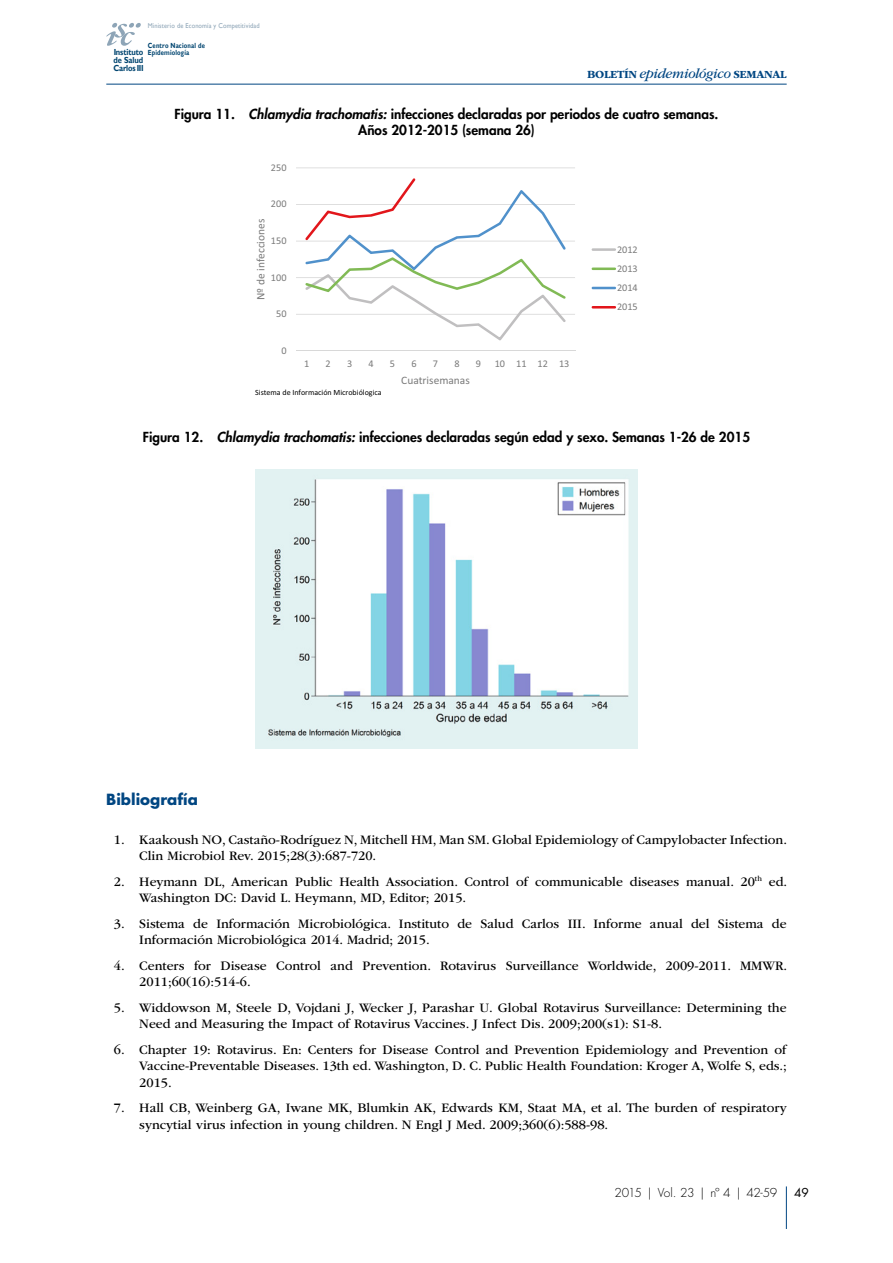
<style>
.page{position:relative;width:893px;height:1263px;background:#fff}
.page>*{position:absolute;margin:0;border:0;box-sizing:border-box;transform-origin:0 0}
.GENERAL-NIVEL-2{font:700 15px "Futura Std";color:#004682}
.BIBLIOGRAFIA-VINETA{font:13.5px/16.5px "ITC Garamond Std";color:#000}
.IMAGEN-TITULO{font:800 13.5px/16.5px "Futura Std";color:#000;text-align:center}
.t1{font:300 12px "Futura Std";letter-spacing:-.045em;color:#000}
.t2{font:12px "Futura Std";color:#000}
.t3{font:700 11.4px "ITC Garamond Std";letter-spacing:-.025em;color:#004682}
.t4{font:11.4px "Calibri";color:#7a7a7a}
.t5{font:10.2px/19.2px "Calibri";color:#7a7a7a;text-align:justify}
.t6{font:700 8.85px/16px "Gill Sans";letter-spacing:-.01em;color:#004570;scale:.86 1}
.t7{font:7.95px "Calibri";color:#000}
.t8{font:700 7.35px/6.9px "Gill Sans";letter-spacing:.025em;color:#004570;scale:.8 1}
.t9{font:7.05px "Gill Sans";letter-spacing:.025em;color:#8ea5b7;scale:.9 1}
.s1{font-weight:400;font-style:italic;font-size:14.4px}
.s2{font-style:italic}
</style>
<div class="page">
<hr style="left:786px;top:1186px;width:1px;height:43px;background:#004682">
<hr style="left:106px;top:84px;width:681px;height:1px;background:#004682">
<svg style="left:106px;top:23px;width:35px;height:23px"></svg>
<hr style="left:296px;top:314px;width:279px;height:1px;background:#d8d8d8">
<hr style="left:296px;top:277px;width:279px;height:1px;background:#d8d8d8">
<hr style="left:296px;top:241px;width:279px;height:1px;background:#d8d8d8">
<hr style="left:296px;top:204px;width:279px;height:1px;background:#d8d8d8">
<hr style="left:296px;top:167px;width:279px;height:1px;background:#d8d8d8">
<hr style="left:296px;top:350px;width:279px;height:1px;background:#d8d8d8">
<svg style="left:305px;top:178px;width:261px;height:163px"></svg>
<hr style="left:592px;top:248px;width:24px;height:3px;background:#c0bfc0">
<hr style="left:592px;top:267px;width:24px;height:3px;background:#81ba55">
<hr style="left:592px;top:287px;width:24px;height:2px;background:#5091cb">
<hr style="left:592px;top:306px;width:24px;height:2px;background:#e2161b">
<img style="left:255px;top:469px;width:383px;height:279px">
<p class="t9" style="left:148px;top:21px;width:126px">Ministerio de Economía y Competitividad</p>
<p class="t8" style="left:148px;top:42px;width:73px">Centro Nacional de<br>Epidemiología</p>
<p class="t6" style="left:114px;top:44px;width:37px">Instituto<br>Carlos III</p>
<p class="t6" style="left:114px;top:52px;width:36px">de Salud</p>
<p class="t3" style="left:587px;top:68px;width:201px">BOLETÍN <span class="s1">epidemiológico</span> SEMANAL</p>
<p class="IMAGEN-TITULO" style="left:174px;top:105px;width:546px">Figura 11. <span class="s2">Chlamydia trachomatis:</span> infecciones declaradas por periodos de cuatro semanas.<br>Años 2012-2015 (semana 26)</p>
<p class="t5" style="left:271px;top:157px;width:17px">250</p>
<p class="t5" style="left:271px;top:194px;width:17px">200</p>
<p class="t4" style="left:254px;top:300px;width:83px;rotate:-90deg">Nº de infecciones</p>
<p class="t5" style="left:271px;top:231px;width:17px">150</p>
<p class="t5" style="left:271px;top:267px;width:17px">100</p>
<p class="t5" style="left:276px;top:304px;width:12px">50</p>
<p class="t5" style="left:281px;top:340px;width:7px">0</p>
<p class="t5" style="left:304px;top:354px;width:7px">1</p>
<p class="t5" style="left:326px;top:354px;width:7px">2</p>
<p class="t5" style="left:347px;top:354px;width:7px">3</p>
<p class="t5" style="left:368px;top:354px;width:7px">4</p>
<p class="t5" style="left:390px;top:354px;width:7px">5</p>
<p class="t5" style="left:411px;top:354px;width:7px">6</p>
<p class="t5" style="left:433px;top:354px;width:7px">7</p>
<p class="t5" style="left:454px;top:354px;width:7px">8</p>
<p class="t5" style="left:476px;top:354px;width:7px">9</p>
<p class="t5" style="left:495px;top:354px;width:76px">10 11 12 13</p>
<p class="t4" style="left:401px;top:373px;width:70px">Cuatrisemanas</p>
<p class="t5" style="left:617px;top:239px;width:22px">2012<br>2013<br>2014<br>2015</p>
<p class="t7" style="left:255px;top:388px;width:128px">Sistema de Información Microbiólogica</p>
<p class="IMAGEN-TITULO" style="left:143px;top:429px;width:609px">Figura 12. <span class="s2">Chlamydia trachomatis:</span> infecciones declaradas según edad y sexo. Semanas 1-26 de 2015</p>
<p class="GENERAL-NIVEL-2" style="left:106px;top:789px;width:93px">Bibliografía</p>
<p class="BIBLIOGRAFIA-VINETA" style="left:139px;top:831px;width:649px;text-indent:-26px">1. Kaakoush NO, Castaño-Rodríguez N, Mitchell HM, Man SM. Global Epidemiology of Campylobacter Infection.<br>Clin Microbiol Rev. 2015;28(3):687-720.</p>
<p class="BIBLIOGRAFIA-VINETA" style="left:139px;top:873px;width:649px;text-indent:-26px">2. Heymann DL, American Public Health Association. Control of communicable diseases manual. 20<sup>th</sup> ed.<br>Washington DC: David L. Heymann, MD, Editor; 2015.</p>
<p class="BIBLIOGRAFIA-VINETA" style="left:139px;top:915px;width:649px;text-indent:-26px">3. Sistema de Información Microbiológica. Instituto de Salud Carlos III. Informe anual del Sistema de<br>Información Microbiológica 2014. Madrid; 2015.</p>
<p class="BIBLIOGRAFIA-VINETA" style="left:139px;top:957px;width:649px;text-indent:-26px">4. Centers for Disease Control and Prevention. Rotavirus Surveillance Worldwide, 2009-2011. MMWR.<br>2011;60(16):514-6.</p>
<p class="BIBLIOGRAFIA-VINETA" style="left:139px;top:999px;width:649px;text-indent:-26px">5. Widdowson M, Steele D, Vojdani J, Wecker J, Parashar U. Global Rotavirus Surveillance: Determining the<br>Need and Measuring the Impact of Rotavirus Vaccines. J Infect Dis. 2009;200(s1): S1-8.</p>
<p class="BIBLIOGRAFIA-VINETA" style="left:139px;top:1041px;width:649px;text-align:justify;text-indent:-26px">6. Chapter 19: Rotavirus. En: Centers for Disease Control and Prevention Epidemiology and Prevention of Vaccine-Preventable Diseases. 13th ed. Washington, D. C. Public Health Foundation: Kroger A, Wolfe S, eds.; 2015.</p>
<p class="BIBLIOGRAFIA-VINETA" style="left:139px;top:1100px;width:649px;text-indent:-26px">7. Hall CB, Weinberg GA, Iwane MK, Blumkin AK, Edwards KM, Staat MA, et al. The burden of respiratory syncytial virus infection in young children. N Engl J Med. 2009;360(6):588-98.</p>
<p class="t1" style="left:615px;top:1186px;width:164px">2015 | Vol. 23 | nº 4 | 42-59</p>
<p class="t2" style="left:794px;top:1185px;width:16px">49</p>
</div>
